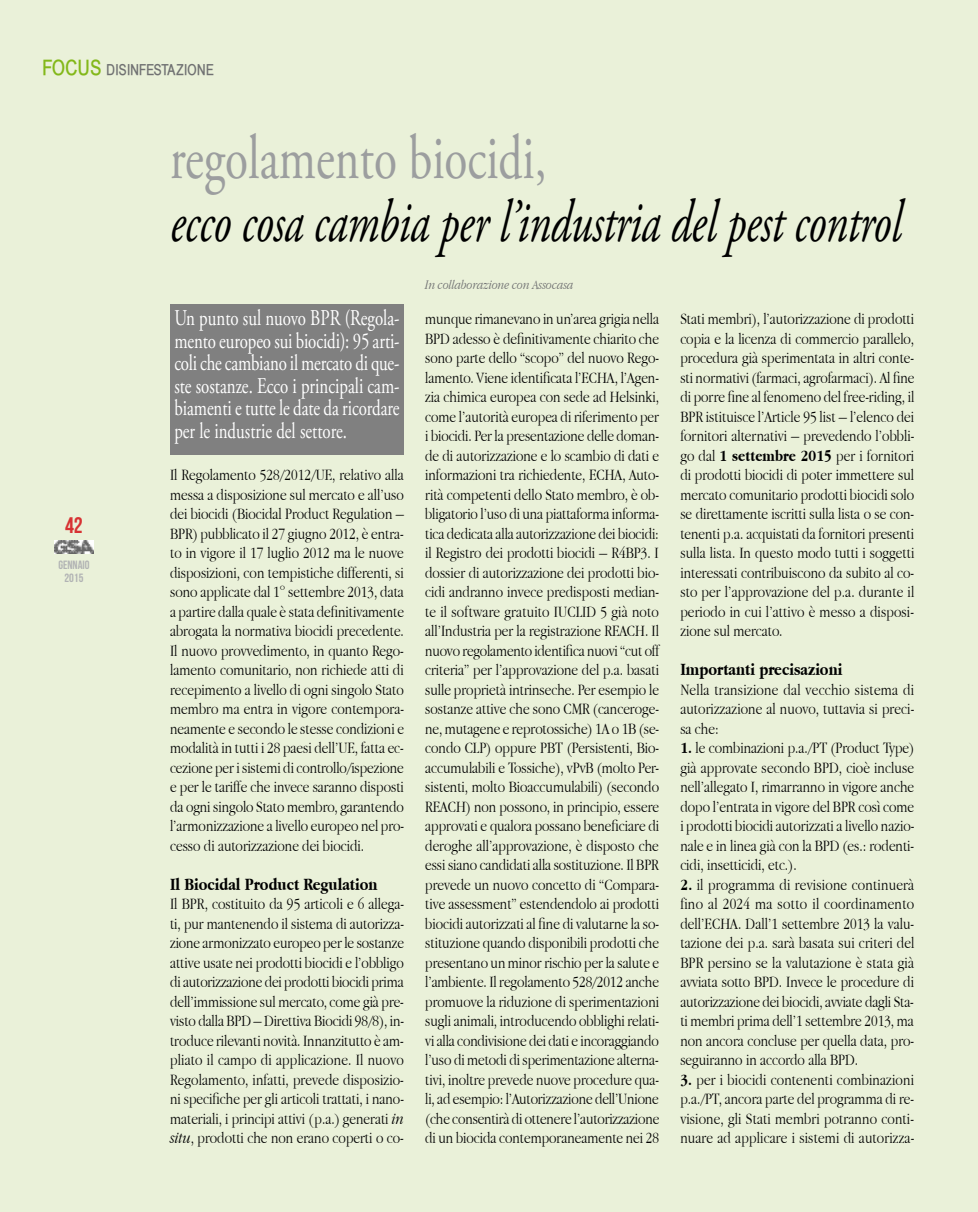
<style>
.page{position:relative;width:978px;height:1212px;background:#eaf1d9}
.page>*{position:absolute;margin:0;border:0;box-sizing:border-box;transform-origin:0 0}
.t1{font:63px "Adobe Garamond Pro";color:#9c9e9f;scale:.75 1}
.t2{font:italic 60px "Adobe Garamond Pro";letter-spacing:-.01em;color:#000;scale:.73 1}
.t3{font:22.5px/22.5px "Adobe Garamond Pro";letter-spacing:-.005em;color:#fff;text-align:justify;scale:.75 1}
.t4{font:22.5px "Bebas Neue";color:#d73233}
.t5{font:700 18px "Apple Garamond";color:#000}
.t6{font:300 16.5px/19.5px "Apple Garamond";color:#000;text-align:justify}
.t7{font:700 15px "Babel Sans";color:#707172}
.t8{font:italic 300 13.5px "Apple Garamond";color:#707172}
.t9{font:12px/13.5px "Bebas Neue";color:#b1b3b4;text-align:center}
.s1{font-size:21px;color:#83b81a}
.s2{font-weight:700}
.s3{font-style:italic}
</style>
<div class="page">
<img style="left:55px;top:540px;width:38px;height:13px">
<div style="left:170px;top:304px;width:234px;height:151px;background:#808080"></div>
<p class="t7" style="left:43px;top:62px;width:173px"><span class="s1">FOCUS</span> DISINFESTAZIONE</p>
<h3 class="t4" style="left:65px;top:512px;width:19px">42</h3>
<p class="t9" style="left:58px;top:557px;width:33px">GENNAIO<br>2015</p>
<h1 class="t1" style="left:170px;top:120px;width:503px">regolamento biocidi,</h1>
<h2 class="t2" style="left:170px;top:185px;width:1004px">ecco cosa cambia per l’industria del pest control</h2>
<p class="t8" style="left:425px;top:277px;width:150px">In collaborazione con Assocasa</p>
<h3 class="t3" style="left:174px;top:307px;width:302px">Un punto sul nuovo BPR (Regola&shy;mento europeo sui biocidi): 95 arti&shy;coli che cambiano il mercato di que&shy;ste sostanze. Ecco i principali cam&shy;biamenti e tutte le date da ricordare per le industrie del settore.</h3>
<p class="t6" style="left:425px;top:309px;width:236px">munque rimanevano in un’area grigia nella BPD adesso è definitivamente chiarito che sono parte dello “scopo” del nuovo Rego&shy;lamento. Viene identificata l’ECHA, l’Agen&shy;zia chimica europea con sede ad Helsinki, come l’autorità europea di riferimento per i biocidi. Per la presentazione delle doman&shy;de di autorizzazione e lo scambio di dati e informazioni tra richiedente, ECHA, Auto&shy;rità competenti dello Stato membro, è ob&shy;bligatorio l’uso di una piattaforma informa&shy;tica dedicata alla autorizzazione dei biocidi: il Registro dei prodotti biocidi – R4BP3. I dossier di autorizzazione dei prodotti bio&shy;cidi andranno invece predisposti median&shy;te il software gratuito IUCLID 5 già noto all’Industria per la registrazione REACH. Il nuovo regolamento identifica nuovi “cut off criteria” per l’approvazione del p.a. basati sulle proprietà intrinseche. Per esempio le sostanze attive che sono CMR (canceroge&shy;ne, mutagene e reprotossiche) 1A o 1B (se&shy;condo CLP) oppure PBT (Persistenti, Bio&shy;accumulabili e Tossiche), vPvB (molto Per&shy;sistenti, molto Bioaccumulabili) (secondo REACH) non possono, in principio, essere approvati e qualora possano beneficiare di deroghe all’approvazione, è disposto che essi siano candidati alla sostituzione. Il BPR prevede un nuovo concetto di “Compara&shy;tive assessment” estendendolo ai prodotti biocidi autorizzati al fine di valutarne la so&shy;stituzione quando disponibili prodotti che presentano un minor rischio per la salute e l’ambiente. Il regolamento 528/2012 anche promuove la riduzione di sperimentazioni sugli animali, introducendo obblighi relati&shy;vi alla condivisione dei dati e incoraggiando l’uso di metodi di sperimentazione alterna&shy;tivi, inoltre prevede nuove procedure qua&shy;li, ad esempio: l’Autorizzazione dell’Unione (che consentirà di ottenere l’autorizzazione di un biocida contemporaneamente nei 28</p>
<p class="t6" style="left:680px;top:309px;width:236px">Stati membri), l’autorizzazione di prodotti copia e la licenza di commercio parallelo, procedura già sperimentata in altri conte&shy;sti normativi (farmaci, agrofarmaci). Al fine di porre fine al fenomeno del free-riding, il BPR istituisce l’Article 95 list – l’elenco dei fornitori alternativi – prevedendo l’obbli&shy;go dal <span class="s2">1 settembre 2015</span> per i fornitori di prodotti biocidi di poter immettere sul mercato comunitario prodotti biocidi solo se direttamente iscritti sulla lista o se con&shy;tenenti p.a. acquistati da fornitori presenti sulla lista. In questo modo tutti i soggetti interessati contribuiscono da subito al co&shy;sto per l’approvazione del p.a. durante il periodo in cui l’attivo è messo a disposi&shy;zione sul mercato.</p>
<p class="t6" style="left:170px;top:465px;width:236px">Il Regolamento 528/2012/UE, relativo alla messa a disposizione sul mercato e all’uso dei biocidi (Biocidal Product Regulation – BPR) pubblicato il 27 giugno 2012, è entra&shy;to in vigore il 17 luglio 2012 ma le nuove disposizioni, con tempistiche differenti, si sono applicate dal 1° settembre 2013, data a partire dalla quale è stata definitivamente abrogata la normativa biocidi precedente.<br>Il nuovo provvedimento, in quanto Rego&shy;lamento comunitario, non richiede atti di recepimento a livello di ogni singolo Stato membro ma entra in vigore contempora&shy;neamente e secondo le stesse condizioni e modalità in tutti i 28 paesi dell’UE, fatta ec&shy;cezione per i sistemi di controllo/ispezione e per le tariffe che invece saranno disposti da ogni singolo Stato membro, garantendo l’armonizzazione a livello europeo nel pro&shy;cesso di autorizzazione dei biocidi.</p>
<p class="t5" style="left:170px;top:874px;width:209px">Il Biocidal Product Regulation</p>
<p class="t6" style="left:170px;top:894px;width:236px">Il BPR, costituito da 95 articoli e 6 allega&shy;ti, pur mantenendo il sistema di autorizza&shy;zione armonizzato europeo per le sostanze attive usate nei prodotti biocidi e l’obbligo di autorizzazione dei prodotti biocidi prima dell’immissione sul mercato, come già pre&shy;visto dalla BPD – Direttiva Biocidi 98/8), in&shy;troduce rilevanti novità. Innanzitutto è am&shy;pliato il campo di applicazione. Il nuovo Regolamento, infatti, prevede disposizio&shy;ni specifiche per gli articoli trattati, i nano&shy;materiali, i principi attivi (p.a.) generati <span class="s3">in situ</span>, prodotti che non erano coperti o co-</p>
<p class="t5" style="left:680px;top:659px;width:164px">Importanti precisazioni</p>
<p class="t6" style="left:680px;top:679px;width:235px">Nella transizione dal vecchio sistema di autorizzazione al nuovo, tuttavia si preci&shy;sa che:</p>
<p class="t6" style="left:680px;top:738px;width:236px"><span class="s2">1.</span> le combinazioni p.a./PT (Product Type) già approvate secondo BPD, cioè incluse nell’allegato I, rimarranno in vigore anche dopo l’entrata in vigore del BPR così come i prodotti biocidi autorizzati a livello nazio&shy;nale e in linea già con la BPD (es.: rodenti&shy;cidi, insetticidi, etc.).</p>
<p class="t6" style="left:680px;top:874px;width:236px"><span class="s2">2.</span> il programma di revisione continuerà fino al 2024 ma sotto il coordinamento dell’ECHA. Dall’1 settembre 2013 la valu&shy;tazione dei p.a. sarà basata sui criteri del BPR persino se la valutazione è stata già avviata sotto BPD. Invece le procedure di autorizzazione dei biocidi, avviate dagli Sta&shy;ti membri prima dell’1 settembre 2013, ma non ancora concluse per quella data, pro&shy;seguiranno in accordo alla BPD.</p>
<p class="t6" style="left:680px;top:1069px;width:235px"><span class="s2">3.</span> per i biocidi contenenti combinazioni p.a./PT, ancora parte del programma di re&shy;visione, gli Stati membri potranno conti&shy;nuare ad applicare i sistemi di autorizza-</p>
</div>
